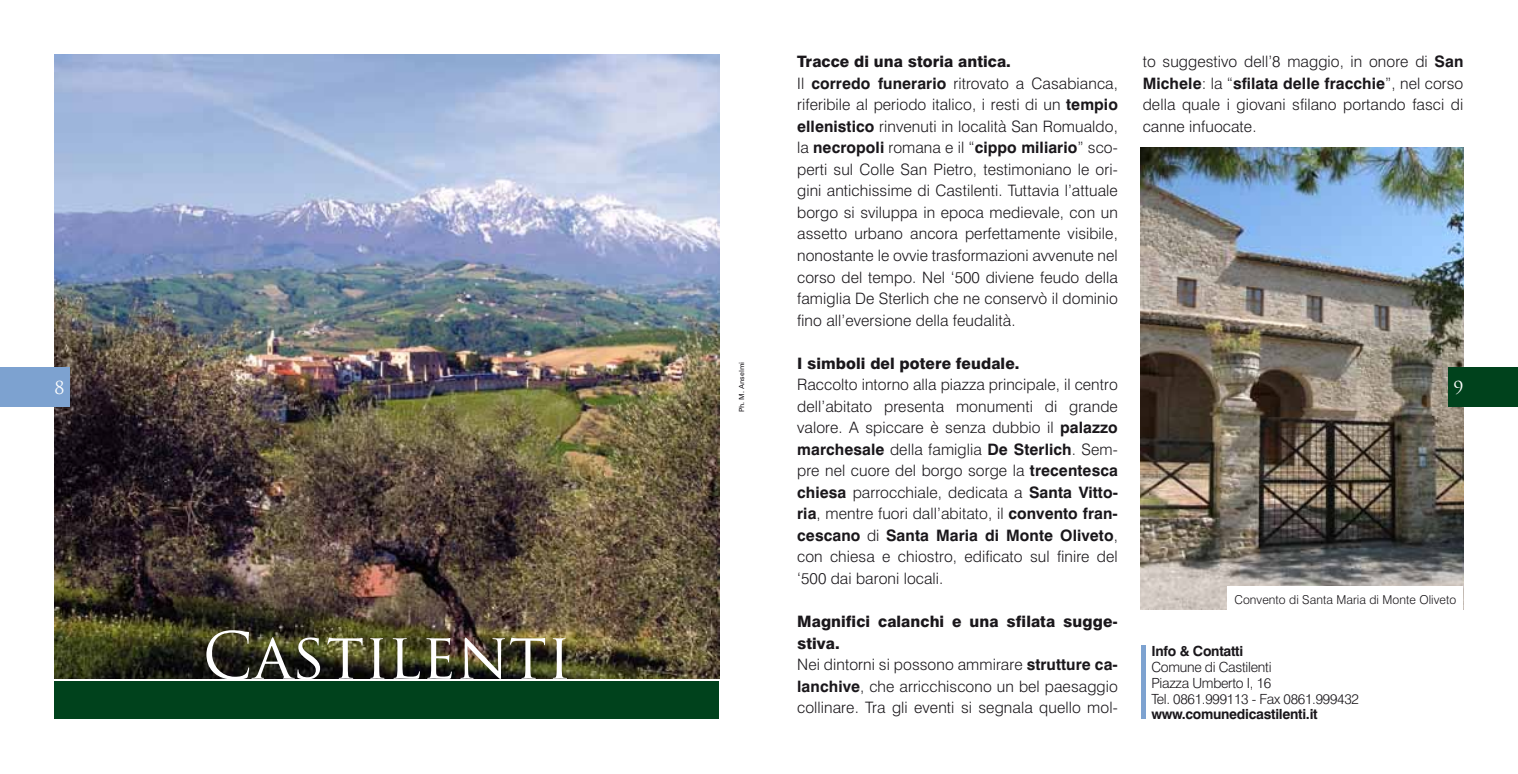
<style>
.page{position:relative;width:1518px;height:774px;background:#fff}
.page>*{position:absolute;margin:0;border:0;box-sizing:border-box;transform-origin:0 0}
.t1{font:63px "Trajan Pro";color:#fff}
.t2{font:17.5px "Trajan Pro";color:#fff}
.t3{font:300 15.75px/21.5px "Swiss 721 BT";letter-spacing:.005em;color:#1a171b}
.t4{font:800 15.75px "Swiss 721 BT";letter-spacing:.005em;color:#1a171b}
.t5{font:300 14px/15.8px "Swiss 721 BT";letter-spacing:-.02em;color:#1a171b}
.t6{font:700 14px "Swiss 721 BT";letter-spacing:-.02em;color:#1a171b}
.t7{font:300 12.25px "Swiss 721 BT";letter-spacing:.005em;color:#1a171b}
.t8{font:7px "Univers";color:#1a171b}
.s1{font-weight:700}
.s2{font-weight:800}
</style>
<div class="page">
<img style="left:55px;top:55px;width:664px;height:623px">
<div style="left:55px;top:681px;width:664px;height:38px;background:#00421c"></div>
<img style="left:1141px;top:147px;width:322px;height:462px">
<div style="left:1227px;top:586px;width:236px;height:25px;background:#fff"></div>
<hr style="left:1141px;top:645px;width:4px;height:74px;background:#7da2d0">
<div style="left:0;top:367px;width:69px;height:40px;background:#7da2d0"></div>
<div style="left:1449px;top:367px;width:69px;height:40px;background:#00421c"></div>
<p class="t3" style="left:1143px;top:51px;width:322px;text-align:justify">to suggestivo dell’8 maggio, in onore di <span class="s1">San Michele</span>: la “<span class="s1">sfilata delle fracchie</span>”, nel corso della quale i giovani sfilano portando fasci di canne infuocate.</p>
<p class="t3" style="left:797px;top:51px;width:322px"><span class="s2">Tracce di una storia antica.<br></span>Il <span class="s1">corredo funerario</span> ritrovato a Casabianca, riferibile al periodo italico, i resti di un <span class="s1">tempio ellenistico</span> rinvenuti in località San Romualdo, la <span class="s1">necropoli</span> romana e il “<span class="s1">cippo miliario</span>” sco&shy;perti sul Colle San Pietro, testimoniano le ori&shy;gini antichissime di Castilenti. Tuttavia l’attuale borgo si sviluppa in epoca medievale, con un assetto urbano ancora perfettamente visibile, nonostante le ovvie trasformazioni avvenute nel corso del tempo. Nel ‘500 diviene feudo della famiglia De Sterlich che ne conservò il dominio fino all’eversione della feudalità.</p>
<p class="t4" style="left:797px;top:353px;width:224px">I simboli del potere feudale.</p>
<p class="t3" style="left:797px;top:374px;width:322px;text-align:justify">Raccolto intorno alla piazza principale, il centro dell’abitato presenta monumenti di grande valore. A spiccare è senza dubbio il <span class="s1">palazzo marchesale</span> della famiglia <span class="s1">De Sterlich</span>. Sem&shy;pre nel cuore del borgo sorge la <span class="s1">trecentesca chiesa</span> parrocchiale, dedicata a <span class="s1">Santa Vitto&shy;ria</span>, mentre fuori dall’abitato, il <span class="s1">convento fran&shy;cescano</span> di <span class="s1">Santa Maria di Monte Oliveto</span>, con chiesa e chiostro, edificato sul finire del ‘500 dai baroni locali.</p>
<p class="t3" style="left:797px;top:610px;width:322px"><span class="s2">Magnifici calanchi e una sfilata sugge&shy;stiva.<br></span>Nei dintorni si possono ammirare <span class="s1">strutture ca&shy;lanchive</span>, che arricchiscono un bel paesaggio collinare. Tra gli eventi si segnala quello mol-</p>
<p class="t8" style="left:738px;top:412px;width:52px;rotate:-90deg">Ph. M. Anselmi</p>
<p class="t2" style="left:54px;top:377px;width:11px">8</p>
<p class="t2" style="left:1453px;top:377px;width:11px">9</p>
<p class="t7" style="left:1234px;top:592px;width:223px">Convento di Santa Maria di Monte Oliveto</p>
<h1 class="t1" style="left:202px;top:616px;width:371px">CASTILENTI</h1>
<p class="t6" style="left:1151px;top:643px;width:93px">Info &amp; Contatti</p>
<p class="t5" style="left:1151px;top:659px;width:209px">Comune di Castilenti<br>Piazza Umberto I, 16<br>Tel. 0861.999113 - Fax 0861.999432</p>
<p class="t6" style="left:1151px;top:706px;width:168px">www.comunedicastilenti.it</p>
</div>
